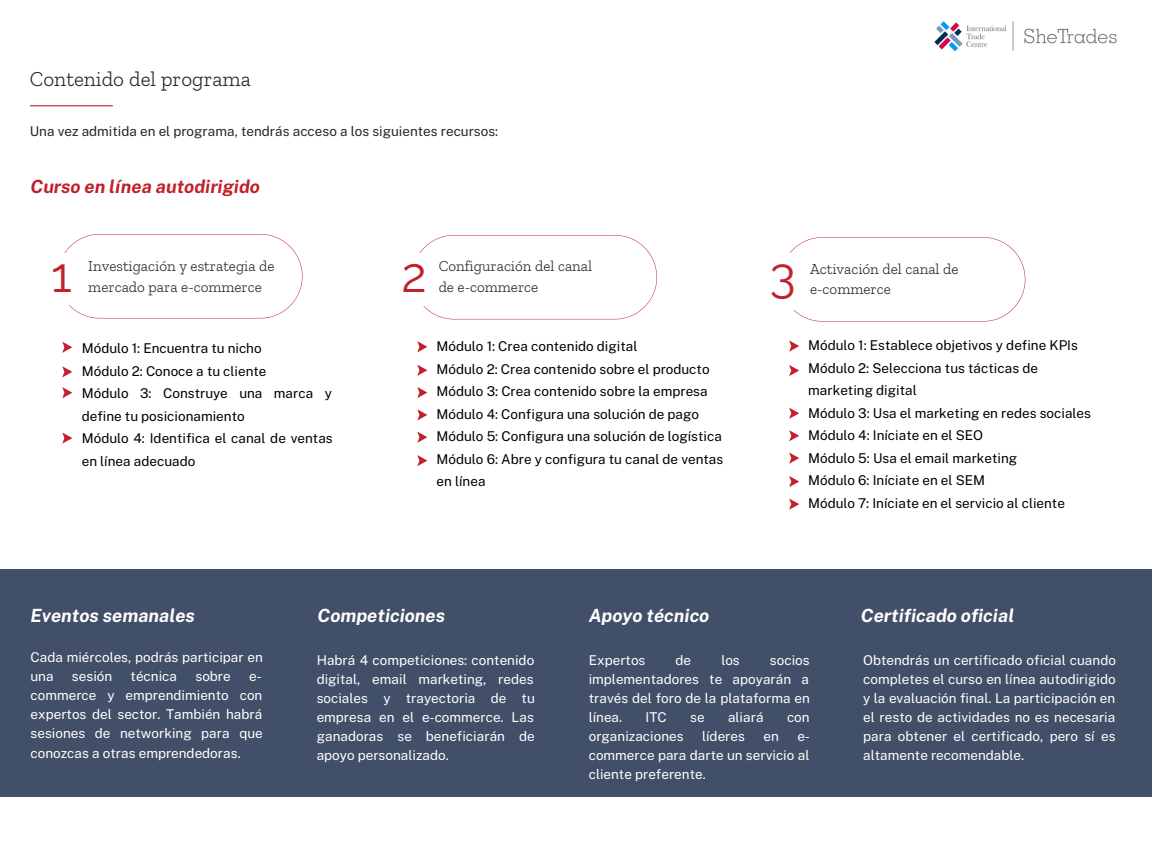
<style>
.page{position:relative;width:1152px;height:864px;background:#fff}
.page>*{position:absolute;margin:0;border:0;box-sizing:border-box;transform-origin:0 0}
.t1{font:48.45px "Raleway";color:#c0212b}
.t2{font:300 21.15px "Zilla Slab";color:#262626}
.t3{font:italic 700 18.15px "Public Sans";color:#fff}
.t4{font:italic 700 18.15px "Public Sans";color:#c0212b}
.t5{font:300 15.15px "Zilla Slab";color:#262626}
.t6{font:13.5px/19px "Public Sans";color:#fff;text-align:justify}
.t7{font:13.5px/22.5px "Public Sans";color:#000}
.t8{font:13.5px "Public Sans";color:#262626}
</style>
<div class="page">
<hr style="left:30px;top:105px;width:82px;height:1px;background:#c0212b">
<svg style="left:62px;top:342px;width:10px;height:11px"></svg>
<svg style="left:62px;top:366px;width:10px;height:11px"></svg>
<svg style="left:62px;top:387px;width:10px;height:11px"></svg>
<svg style="left:62px;top:432px;width:10px;height:12px"></svg>
<svg style="left:417px;top:341px;width:10px;height:11px"></svg>
<svg style="left:417px;top:365px;width:10px;height:11px"></svg>
<svg style="left:417px;top:387px;width:10px;height:11px"></svg>
<svg style="left:417px;top:409px;width:10px;height:12px"></svg>
<svg style="left:417px;top:432px;width:10px;height:11px"></svg>
<svg style="left:417px;top:455px;width:10px;height:11px"></svg>
<svg style="left:64px;top:234px;width:239px;height:84px"></svg>
<svg style="left:419px;top:235px;width:238px;height:84px"></svg>
<svg style="left:789px;top:237px;width:236px;height:85px"></svg>
<svg style="left:789px;top:340px;width:10px;height:12px"></svg>
<svg style="left:789px;top:365px;width:10px;height:11px"></svg>
<svg style="left:789px;top:452px;width:10px;height:12px"></svg>
<svg style="left:789px;top:476px;width:10px;height:11px"></svg>
<svg style="left:789px;top:499px;width:10px;height:11px"></svg>
<div style="left:0;top:570px;width:1152px;height:227px;background:#414f68"></div>
<svg style="left:789px;top:408px;width:10px;height:11px"></svg>
<svg style="left:789px;top:430px;width:10px;height:11px"></svg>
<img style="left:934px;top:21px;width:183px;height:31px">
<h2 class="t2" style="left:30px;top:66px;width:223px">Contenido del programa</h2>
<p class="t8" style="left:30px;top:123px;width:470px">Una vez admitida en el programa, tendrás acceso a los siguientes recursos:</p>
<h3 class="t4" style="left:31px;top:176px;width:231px">Curso en línea autodirigido</h3>
<h1 class="t1" style="left:51px;top:246px;width:22px">1</h1>
<p class="t5" style="left:88px;top:257px;width:188px">Investigación y estrategia de</p>
<p class="t5" style="left:88px;top:277px;width:175px">mercado para e-commerce</p>
<h1 class="t1" style="left:402px;top:246px;width:27px">2</h1>
<p class="t5" style="left:439px;top:257px;width:155px">Configuración del canal</p>
<p class="t5" style="left:439px;top:277px;width:101px">de e-commerce</p>
<h1 class="t1" style="left:770px;top:246px;width:27px">3</h1>
<p class="t5" style="left:810px;top:259px;width:150px">Activación del canal de</p>
<p class="t5" style="left:810px;top:280px;width:82px">e-commerce</p>
<p class="t7" style="left:82px;top:337px;width:253px">Módulo 1: Encuentra tu nicho<br>Módulo 2: Conoce a tu cliente<br>Módulo 3: Construye una marca y define tu posicionamiento<br>Módulo 4: Identifica el canal de ventas en línea adecuado</p>
<p class="t7" style="left:437px;top:335px;width:288px">Módulo 1: Crea contenido digital<br>Módulo 2: Crea contenido sobre el producto Módulo 3: Crea contenido sobre la empresa Módulo 4: Configura una solución de pago Módulo 5: Configura una solución de logística Módulo 6: Abre y configura tu canal de ventas en línea</p>
<p class="t7" style="left:808px;top:334px;width:284px">Módulo 1: Establece objetivos y define KPIs Módulo 2: Selecciona tus tácticas de marketing digital<br>Módulo 3: Usa el marketing en redes sociales Módulo 4: Iníciate en el SEO<br>Módulo 5: Usa el email marketing<br>Módulo 6: Iníciate en el SEM<br>Módulo 7: Iníciate en el servicio al cliente</p>
<h3 class="t3" style="left:31px;top:605px;width:166px">Eventos semanales</h3>
<h3 class="t3" style="left:318px;top:605px;width:129px">Competiciones</h3>
<p class="t6" style="left:317px;top:650px;width:220px">Habrá 4 competiciones: contenido digital, email marketing, redes sociales y trayectoria de tu empresa en el e-commerce. Las ganadoras se beneficiarán de apoyo personalizado.</p>
<p class="t6" style="left:31px;top:648px;width:234px">Cada miércoles, podrás participar en una</p>
<p class="t6" style="left:72px;top:667px;width:42px">sesión</p>
<p class="t6" style="left:131px;top:667px;width:48px">técnica</p>
<p class="t6" style="left:195px;top:667px;width:37px">sobre</p>
<p class="t6" style="left:31px;top:667px;width:234px;text-indent:219px">e&shy;commerce y emprendimiento con expertos del sector. También habrá sesiones de networking para que conozcas a otras emprendedoras.</p>
<h3 class="t3" style="left:589px;top:605px;width:122px">Apoyo técnico</h3>
<p class="t6" style="left:589px;top:650px;width:58px">Expertos</p>
<p class="t6" style="left:676px;top:650px;width:17px">de</p>
<p class="t6" style="left:721px;top:650px;width:20px">los</p>
<p class="t6" style="left:589px;top:650px;width:223px;text-indent:181px">socios implementadores te apoyarán a través del foro de la plataforma en línea.</p>
<p class="t6" style="left:646px;top:708px;width:23px">ITC</p>
<p class="t6" style="left:690px;top:708px;width:16px">se</p>
<p class="t6" style="left:728px;top:708px;width:37px">aliará</p>
<p class="t6" style="left:787px;top:708px;width:24px">con</p>
<p class="t6" style="left:589px;top:727px;width:96px">organizaciones</p>
<p class="t6" style="left:702px;top:727px;width:44px">líderes</p>
<p class="t6" style="left:763px;top:727px;width:17px">en</p>
<p class="t6" style="left:589px;top:727px;width:223px;text-indent:209px">e&shy;commerce para darte un servicio al cliente preferente.</p>
<h3 class="t3" style="left:861px;top:605px;width:155px">Certificado oficial</h3>
<p class="t6" style="left:863px;top:650px;width:254px">Obtendrás un certificado oficial cuando completes el curso en línea autodirigido y la evaluación final. La participación en el resto de actividades no es necesaria para obtener el certificado, pero sí es altamente recomendable.</p>
</div>
